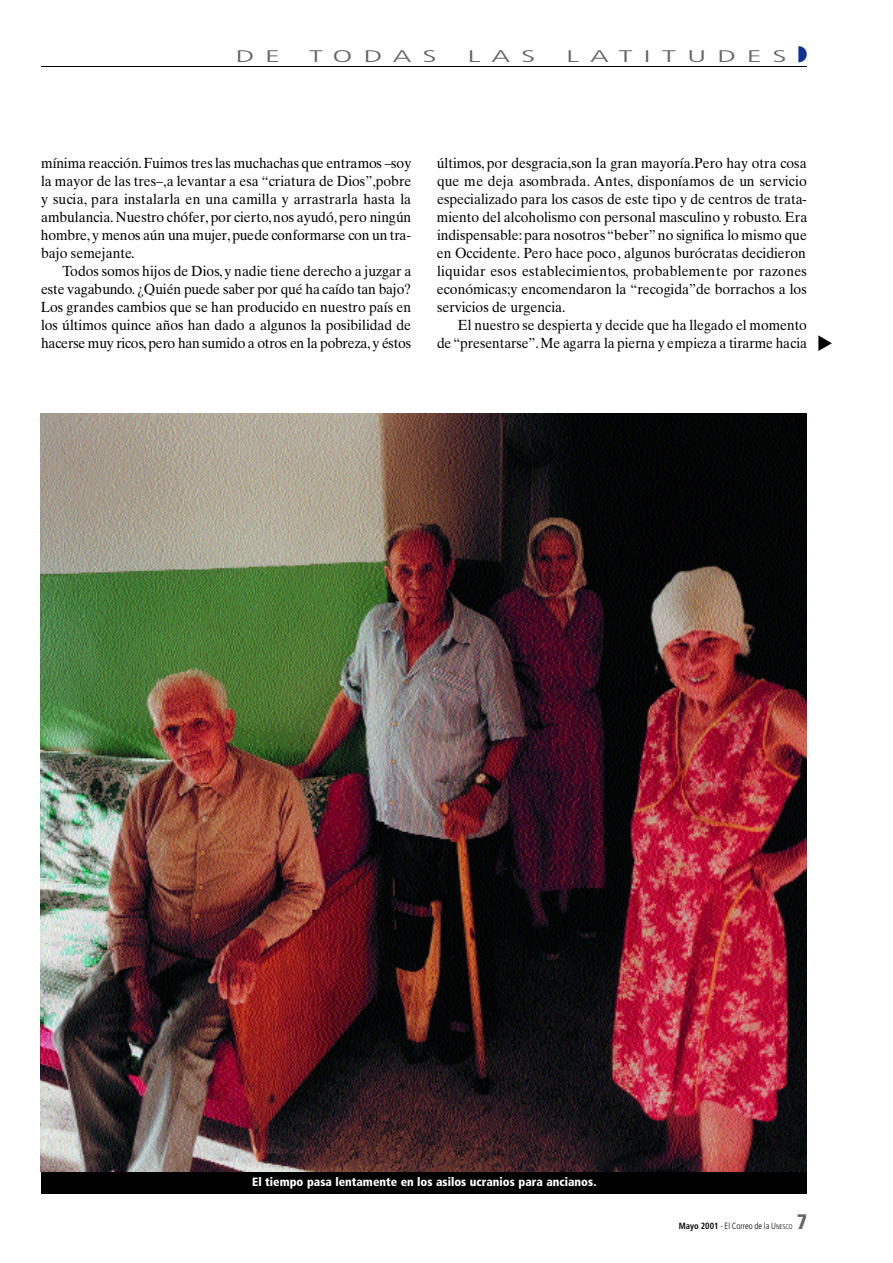
<style>
.page{position:relative;width:893px;height:1263px;background:#fff}
.page>*{position:absolute;margin:0;border:0;box-sizing:border-box;transform-origin:0 0}
.t1{font:900 condensed 21px "Frutiger";color:#666;scale:.95 1}
.t2{font:300 condensed 16.8px "Frutiger";color:#666;scale:2 1}
.t3{font:14.7px/18px "Times Ten";color:#000;text-align:justify;scale:.95 1}
.t4{font:14.7px/18px "Times Ten";color:#000;text-align:right;scale:.94 1}
.t5{font:900 condensed 12px "Frutiger";color:#fff}
.t6{font:300 condensed 9px "Frutiger";color:#000;scale:.95 1}
.s1{color:#0e3192}
.s2{font-weight:700}
.s3{font-size:6.75px}
</style>
<div class="page">
<img style="left:818px;top:336px;width:13px;height:15px">
<img style="left:41px;top:414px;width:765px;height:758px">
<div style="left:41px;top:1172px;width:765px;height:22px;background:#000"></div>
<hr style="left:41px;top:66px;width:765px;height:1px;background:#000">
<p class="t2" style="left:235px;top:50px;width:24px">D E</p>
<p class="t2" style="left:309px;top:50px;width:66px">T O D A S</p>
<p class="t2" style="left:467px;top:50px;width:35px">L A S</p>
<p class="t2" style="left:566px;top:50px;width:122px">L AT I T U D E S<span class="s1">◗</span></p>
<p class="t3" style="left:41px;top:155px;width:391px">mínima reacción. Fuimos tres las muchachas que entramos –soy la mayor de las tres–,a levantar a esa “criatura de Dios”,pobre y sucia, para instalarla en una camilla y arrastrarla hasta la a m b u l a n c i a .Nuestro chófer, por cierto,nos ayudó, pero ningún h o m b r e, y menos aún una mujer, puede conformarse con un tra&shy;bajo semejante.</p>
<p class="t3" style="left:41px;top:263px;width:391px;text-indent:21px">Todos somos hijos de Dios, y nadie tiene derecho a juzgar a este vagabundo.¿Quién puede saber por qué ha caído tan bajo?<br>Los grandes cambios que se han producido en nuestro país en los últimos quince años han dado a algunos la posibilidad de hacerse muy ricos,pero han sumido a otros en la pobreza, y éstos</p>
<p class="t3" style="left:437px;top:155px;width:391px">últimos, por desgracia,son la gran mayoría.Pero hay otra cosa que me deja asombrada. A n t e s, disponíamos de un servicio especializado para los casos de este tipo y de centros de trata&shy;miento del alcoholismo con personal masculino y robusto. Era i n d i s p e n s a b l e :para nosotros “ b e b e r ” no significa lo mismo que en Occidente. Pero hace poco, algunos burócratas decidieron liquidar esos establecimientos, probablemente por razones económicas;y encomendaron la “recogida”de borrachos a los servicios de urgencia.</p>
<p class="t4" style="left:437px;top:317px;width:395px">El nuestro se despierta y decide que ha llegado el momento<br>de “ p r e s e n t a r s e ” .Me agarra la pierna y empieza a tirarme hacia</p>
<p class="t5" style="left:252px;top:1177px;width:346px">El tiempo pasa lentamente en los asilos ucranios para ancianos.</p>
<p class="t6" style="left:678px;top:1222px;width:121px"><span class="s2">Mayo 2001</span> - El Correo de la U<span class="s3">NESCO</span></p>
<h1 class="t1" style="left:796px;top:1213px;width:12px">7</h1>
</div>
